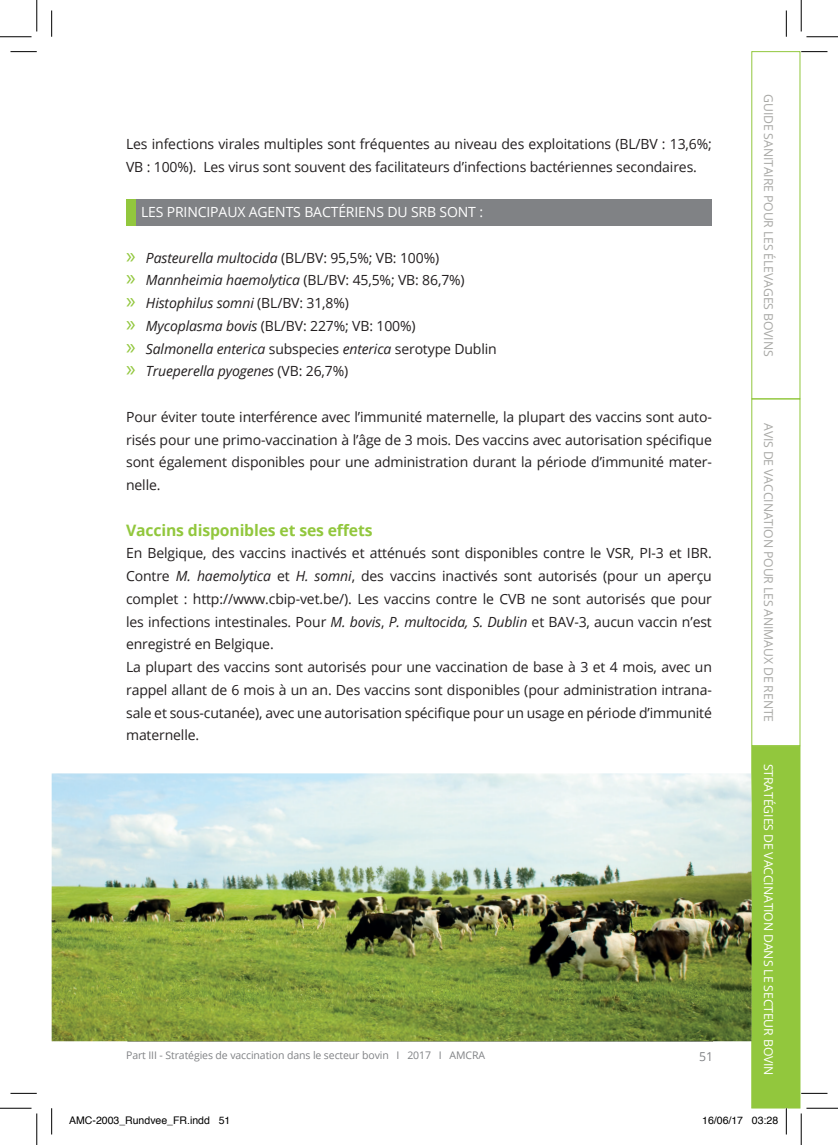
<style>
.page{position:relative;width:838px;height:1145px;background:#fff}
.page>*{position:absolute;margin:0;border:0;box-sizing:border-box;transform-origin:0 0}
.t1{font:700 15.75px "Open Sans";letter-spacing:-.01em;color:#92c73d}
.t2{font:14px/22.8px "Open Sans";letter-spacing:-.01em;color:#231f20}
.t3{font:italic 14px/22.8px "Open Sans";letter-spacing:-.01em;color:#231f20}
.t4{font:14px "Open Sans";letter-spacing:-.01em;color:#fff}
.t5{font:12.25px "Open Sans";letter-spacing:-.01em;color:#a8a8a5}
.t6{font:12.25px "Open Sans";letter-spacing:-.01em;color:#fff}
.t7{font:12.25px "Open Sans";color:#808285}
.t8{font:10.5px "Open Sans";letter-spacing:-.01em;color:#808285}
.t9{font:10.5px "Helvetica";color:#000}
.s1{font-family:"Myriad Pro";font-style:normal;font-size:22.75px;color:#92c73d}
.s2{font-style:normal}
.s3{font-style:italic}
</style>
<div class="page">
<hr style="left:127px;top:1041px;width:586px;height:1px;background:#808285">
<div style="left:751px;top:51px;width:49px;height:348px;border:1px solid #92c73d"></div>
<div style="left:751px;top:746px;width:49px;height:362px;background:#92c73d;border:1px solid #92c73d"></div>
<div style="left:751px;top:399px;width:49px;height:347px;border:1px solid #92c73d"></div>
<div style="left:126px;top:199px;width:585px;height:27px;background:#808285"></div>
<div style="left:126px;top:199px;width:10px;height:27px;background:#92c73d"></div>
<img style="left:52px;top:773px;width:699px;height:268px">
<svg style="left:10px;top:51px;width:27px;height:1px"></svg>
<svg style="left:801px;top:51px;width:26px;height:1px"></svg>
<svg style="left:10px;top:1093px;width:27px;height:1px"></svg>
<svg style="left:801px;top:1093px;width:26px;height:1px"></svg>
<svg style="left:51px;top:10px;width:1px;height:27px"></svg>
<svg style="left:51px;top:1108px;width:1px;height:26px"></svg>
<svg style="left:786px;top:10px;width:1px;height:27px"></svg>
<svg style="left:786px;top:1108px;width:1px;height:26px"></svg>
<hr style="left:0;top:36px;width:32px;height:1px;background:#000">
<hr style="left:806px;top:36px;width:31px;height:1px;background:#000">
<hr style="left:0;top:1108px;width:32px;height:1px;background:#000">
<hr style="left:806px;top:1108px;width:31px;height:1px;background:#000">
<hr style="left:36px;top:0;width:1px;height:31px;background:#000">
<hr style="left:36px;top:1113px;width:1px;height:32px;background:#000">
<hr style="left:800px;top:0;width:1px;height:31px;background:#000">
<hr style="left:800px;top:1113px;width:1px;height:32px;background:#000">
<p class="t2" style="left:126px;top:132px;width:587px">Les infections virales multiples sont fréquentes au niveau des exploitations (BL/BV : 13,6%;<br>VB : 100%). Les virus sont souvent des facilitateurs d’infections bactériennes secondaires.</p>
<p class="t4" style="left:141px;top:202px;width:343px">LES PRINCIPAUX AGENTS BACTÉRIENS DU SRB SONT :</p>
<p class="t3" style="left:126px;top:246px;width:372px"><span class="s1">»</span> Pasteurella multocida <span class="s2">(BL/BV: 95,5%; VB: 100%)<br></span><span class="s1">»</span> Mannheimia haemolytica <span class="s2">(BL/BV: 45,5%; VB: 86,7%)<br></span><span class="s1">»</span> Histophilus somni <span class="s2">(BL/BV: 31,8%)<br></span><span class="s1">»</span> Mycoplasma bovis <span class="s2">(BL/BV: 227%; VB: 100%)<br></span><span class="s1">»</span> Salmonella enterica <span class="s2">subspecies</span> enterica <span class="s2">serotype Dublin </span><span class="s1">»</span> Trueperella pyogenes <span class="s2">(VB: 26,7%)</span></p>
<p class="t2" style="left:126px;top:405px;width:587px;text-align:justify">Pour éviter toute interférence avec l’immunité maternelle, la plupart des vaccins sont auto&shy;risés pour une primo-vaccination à l’âge de 3 mois. Des vaccins avec autorisation spécifique sont également disponibles pour une administration durant la période d’immunité mater&shy;nelle.</p>
<p class="t1" style="left:126px;top:519px;width:248px">Vaccins disponibles et ses effets</p>
<p class="t2" style="left:126px;top:541px;width:587px">En Belgique, des vaccins inactivés et atténués sont disponibles contre le VSR, PI-3 et IBR.<br>Contre <span class="s3">M. haemolytica</span> et <span class="s3">H. somni</span>, des vaccins inactivés sont autorisés (pour un aperçu complet : http://www.cbip-vet.be/). Les vaccins contre le CVB ne sont autorisés que pour les infections intestinales. Pour <span class="s3">M. bovis</span>, <span class="s3">P. multocida, S. Dublin</span> et BAV-3, aucun vaccin n’est enregistré en Belgique.<br>La plupart des vaccins sont autorisés pour une vaccination de base à 3 et 4 mois, avec un rappel allant de 6 mois à un an. Des vaccins sont disponibles (pour administration intrana&shy;sale et sous-cutanée), avec une autorisation spécifique pour un usage en période d’immunité maternelle.</p>
<p class="t8" style="left:126px;top:1048px;width:360px">Part III - Stratégies de vaccination dans le secteur bovin I 2017 I AMCRA</p>
<p class="t7" style="left:699px;top:1048px;width:15px">51</p>
<p class="t5" style="left:776px;top:94px;width:264px;rotate:90deg">GUIDE SANITAIRE POUR LES ÉLEVAGES BOVINS</p>
<p class="t5" style="left:776px;top:423px;width:301px;rotate:90deg">AVIS DE VACCINATION POUR LES ANIMAUX DE RENTE</p>
<p class="t6" style="left:776px;top:764px;width:313px;rotate:90deg">STRATÉGIES DE VACCINATION DANS LE SECTEUR BOVIN</p>
<p class="t9" style="left:69px;top:1112px;width:163px">AMC-2003_Rundvee_FR.indd 51</p>
<p class="t9" style="left:702px;top:1112px;width:77px">16/06/17 03:28</p>
</div>
